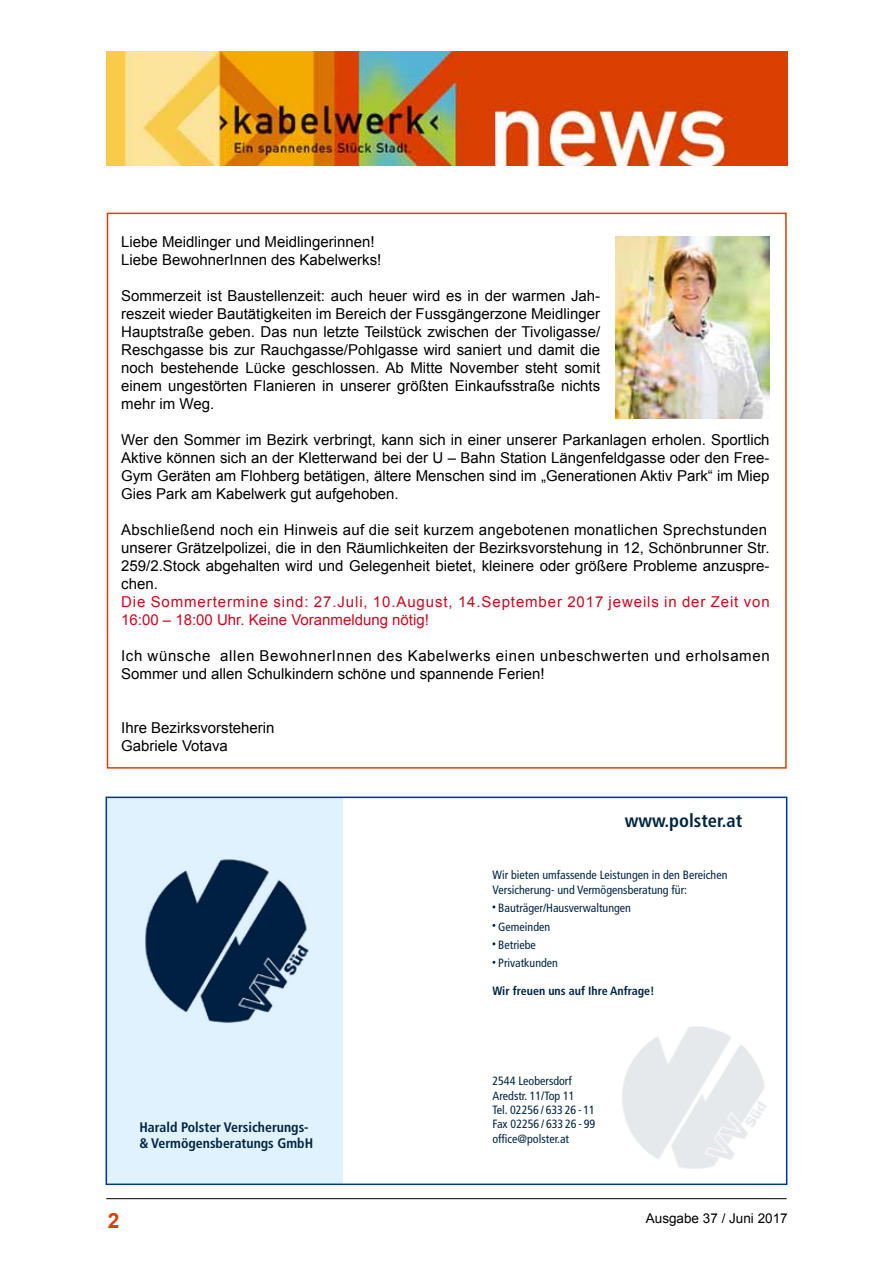
<style>
.page{position:relative;width:893px;height:1263px;background:#fff}
.page>*{position:absolute;margin:0;border:0;box-sizing:border-box;transform-origin:0 0}
.t1{font:700 21px "Arial";color:#da4000}
.t2{font:700 condensed 18.45px "Frutiger LT Std";color:#002443}
.t3{font:15px/18px "Arial";color:#000}
.t4{font:15px/18px "Arial";letter-spacing:.04em;color:#000}
.t5{font:15px/18px "Arial";letter-spacing:.06em;color:#cd071e}
.t6{font:700 condensed 13.8px/16.6px "Frutiger LT Std";color:#002443}
.t7{font:13.5px "Arial";color:#000}
.t8{font:condensed 12px/14.4px "Frutiger LT Std";color:#002443}
.t9{font:700 condensed 12px "Frutiger LT Std";color:#002443}
</style>
<div class="page">
<img style="left:106px;top:51px;width:681px;height:114px">
<hr style="left:106px;top:1198px;width:681px;height:1px;background:#000">
<img style="left:615px;top:237px;width:155px;height:182px">
<div style="left:106px;top:797px;width:236px;height:387px;background:#dff2fd"></div>
<img style="left:145px;top:859px;width:164px;height:164px">
<div style="left:106px;top:796px;width:681px;height:389px;border:2px solid #003882"></div>
<img style="left:622px;top:1026px;width:144px;height:143px">
<p class="t3" style="left:121px;top:233px;width:262px">Liebe Meidlinger und Meidlingerinnen!<br>Liebe BewohnerInnen des Kabelwerks!</p>
<p class="t3" style="left:121px;top:287px;width:481px;text-align:justify">Sommerzeit ist Baustellenzeit: auch heuer wird es in der warmen Jah&shy;reszeit wieder Bautätigkeiten im Bereich der Fussgängerzone Meidlinger Hauptstraße geben. Das nun letzte Teilstück zwischen der Tivoligasse/ Reschgasse bis zur Rauchgasse/Pohlgasse wird saniert und damit die noch bestehende Lücke geschlossen. Ab Mitte November steht somit einem ungestörten Flanieren in unserer größten Einkaufsstraße nichts mehr im Weg.</p>
<p class="t3" style="left:121px;top:431px;width:650px;text-align:justify">Wer den Sommer im Bezirk verbringt, kann sich in einer unserer Parkanlagen erholen. Sportlich Aktive können sich an der Kletterwand bei der U – Bahn Station Längenfeldgasse oder den Free-Gym Geräten am Flohberg betätigen, ältere Menschen sind im „Generationen Aktiv Park“ im Miep Gies Park am Kabelwerk gut aufgehoben.</p>
<p class="t3" style="left:121px;top:521px;width:650px">Abschließend noch ein Hinweis auf die seit kurzem angebotenen monatlichen Sprechstunden unserer Grätzelpolizei, die in den Räumlichkeiten der Bezirksvorstehung in 12, Schönbrunner Str.<br>259/2.Stock abgehalten wird und Gelegenheit bietet, kleinere oder größere Probleme anzuspre&shy;chen.</p>
<p class="t5" style="left:121px;top:593px;width:650px">Die Sommertermine sind: 27.Juli, 10.August, 14.September 2017 jeweils in der Zeit von<br>16:00 – 18:00 Uhr. Keine Voranmeldung nötig!</p>
<p class="t4" style="left:121px;top:647px;width:650px">Ich wünsche allen BewohnerInnen des Kabelwerks einen unbeschwerten und erholsamen<br>Sommer und allen Schulkindern schöne und spannende Ferien!</p>
<p class="t3" style="left:121px;top:719px;width:155px">Ihre Bezirksvorsteherin<br>Gabriele Votava</p>
<p class="t6" style="left:140px;top:1119px;width:175px">Harald Polster Versicherungs-&amp; Vermögensberatungs GmbH</p>
<h1 class="t1" style="left:108px;top:1206px;width:13px">2</h1>
<p class="t2" style="left:625px;top:810px;width:119px">www.polster.at</p>
<p class="t8" style="left:492px;top:868px;width:237px">Wir bieten umfassende Leistungen in den Bereichen<br>Versicherung- und Vermögensberatung für:</p>
<p class="t8" style="left:498px;top:899px;width:134px;line-height:18.5px">Bauträger/Hausverwaltungen<br>Gemeinden<br>Betriebe<br>Privatkunden</p>
<p class="t9" style="left:492px;top:984px;width:164px">Wir freuen uns auf Ihre Anfrage!</p>
<p class="t8" style="left:492px;top:1074px;width:104px">2544 Leobersdorf<br>Aredstr. 11/Top 11<br>Tel. 02256 / 633 26 - 11<br>Fax 02256 / 633 26 - 99 office@polster.at</p>
<p class="t7" style="left:646px;top:1209px;width:143px">Ausgabe 37 / Juni 2017</p>
</div>
